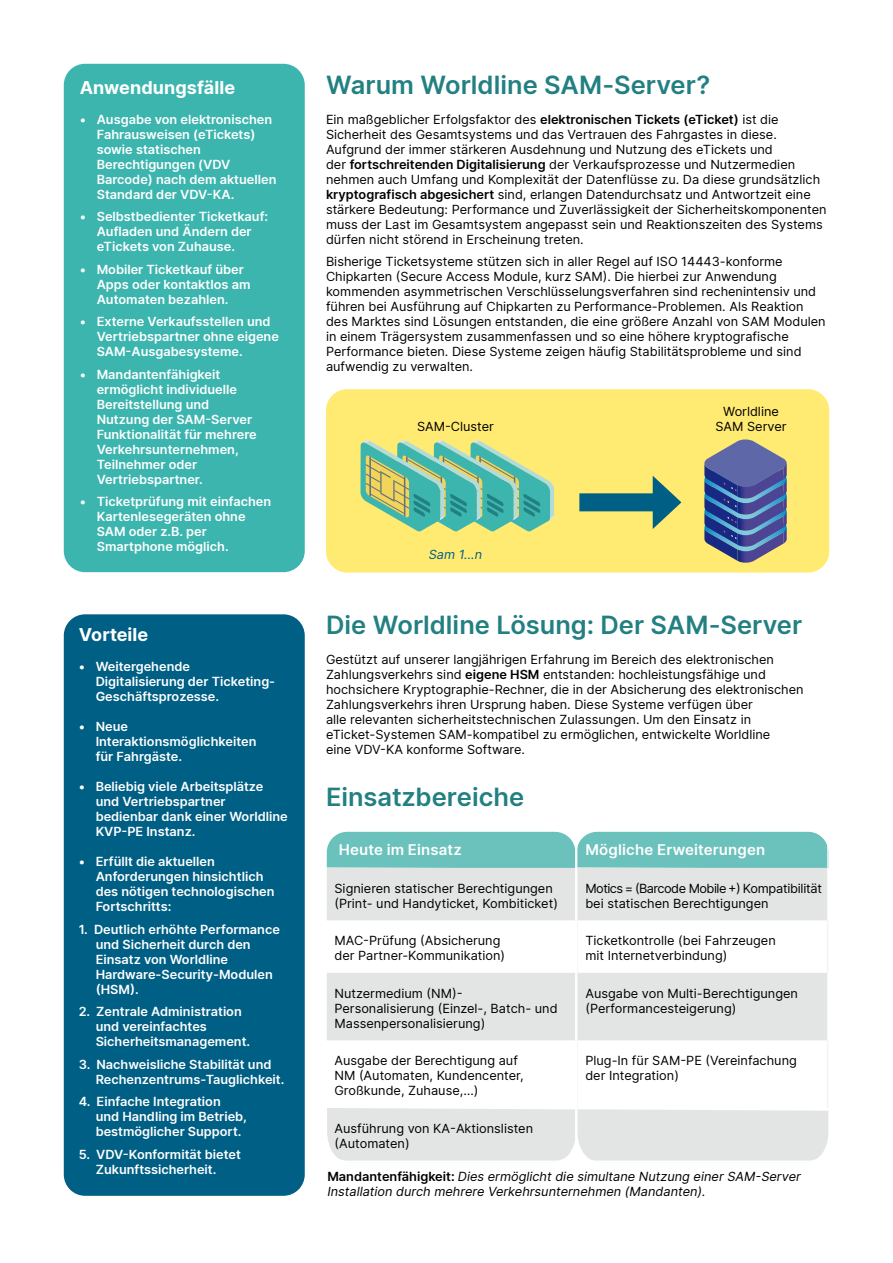
<style>
.page{position:relative;width:893px;height:1263px;background:#fff}
.page>*{position:absolute;margin:0;border:0;box-sizing:border-box;transform-origin:0 0}
.t1{font:600 25.5px "Inter";color:#238082}
.t2{font:700 18px "Inter";letter-spacing:.005em;color:#fff}
.t3{font:600 15px "Inter";letter-spacing:.01em;color:#fff}
.t4{font:12.75px/15px "Inter";color:#000}
.t5{font:600 12.75px/15px "Inter";color:#fff}
.t6{font:italic 12.75px/15px "Inter";color:#000}
.t7{font:12.75px/15px "Inter";letter-spacing:-.02em;color:#000}
.t8{font:italic 12.75px "Inter";color:#005f85}
.s1{font-weight:600}
.s2{font-weight:600;font-style:normal}
</style>
<div class="page">
<div style="left:328px;top:833px;width:499px;height:35px;background:#6bc1bb"></div>
<div style="left:326px;top:389px;width:503px;height:184px;background:#ffea72;border-radius:21px"></div>
<div style="left:64px;top:614px;width:241px;height:582px;background:#005f85;border-radius:21px"></div>
<div style="left:64px;top:64px;width:241px;height:508px;background:#3db5af;border-radius:21px"></div>
<svg style="left:328px;top:868px;width:499px;height:172px;fill:#e3e4e4"></svg>
<hr style="left:576px;top:830px;width:1px;height:38px;background:#fff">
<div style="left:579px;top:493px;width:85px;height:18px;background:#005f85"></div>
<svg style="left:653px;top:476px;width:28px;height:53px"></svg>
<div style="left:328px;top:1108px;width:499px;height:51px;background:#e3e4e4"></div>
<div style="left:575px;top:830px;width:255px;height:332px;border:2px solid #fff;border-radius:21px"></div>
<div style="left:325px;top:830px;width:252px;height:332px;border:2px solid #fff;border-radius:21px"></div>
<svg style="left:704px;top:439px;width:83px;height:124px"></svg>
<svg style="left:360px;top:440px;width:194px;height:92px"></svg>
<h2 class="t2" style="left:80px;top:74px;width:157px">Anwendungsfälle</h2>
<p class="t5" style="left:97px;top:111px;width:181px;text-indent:-17px">• Ausgabe von elektronischen<br>Fahrausweisen (eTickets) sowie statischen<br>Berechtigungen (VDV<br>Barcode) nach dem aktuellen<br>Standard der VDV-KA.</p>
<p class="t5" style="left:97px;top:209px;width:173px;text-indent:-17px">• Selbstbedienter Ticketkauf:<br>Aufladen und Ändern der eTickets von Zuhause.</p>
<p class="t5" style="left:97px;top:261px;width:155px;text-indent:-17px">• Mobiler Ticketkauf über<br>Apps oder kontaktlos am<br>Automaten bezahlen.</p>
<p class="t5" style="left:97px;top:314px;width:184px;text-indent:-17px">• Externe Verkaufsstellen und<br>Vertriebspartner ohne eigene<br>SAM-Ausgabesysteme.</p>
<p class="t5" style="left:97px;top:366px;width:161px;text-indent:-17px">• Mandantenfähigkeit ermöglicht individuelle<br>Bereitstellung und<br>Nutzung der SAM-Server<br>Funktionalität für mehrere<br>Verkehrsunternehmen,<br>Teilnehmer oder<br>Vertriebspartner.</p>
<p class="t5" style="left:97px;top:494px;width:176px;text-indent:-17px">• Ticketprüfung mit einfachen<br>Kartenlesegeräten ohne<br>SAM oder z.B. per<br>Smartphone möglich.</p>
<h2 class="t2" style="left:79px;top:622px;width:71px">Vorteile</h2>
<p class="t5" style="left:96px;top:659px;width:181px;text-indent:-17px">• Weitergehende<br>Digitalisierung der Ticketing-<br>Geschäftsprozesse.</p>
<p class="t5" style="left:96px;top:719px;width:162px;text-indent:-17px">• Neue<br>Interaktionsmöglichkeiten für Fahrgäste.</p>
<p class="t5" style="left:96px;top:779px;width:194px;text-indent:-17px">• Beliebig viele Arbeitsplätze und Vertriebspartner bedienbar dank einer Worldline<br>KVP-PE Instanz.</p>
<p class="t5" style="left:96px;top:854px;width:180px;text-indent:-17px">• Erfüllt die aktuellen<br>Anforderungen hinsichtlich des nötigen technologischen<br>Fortschritts:</p>
<p class="t5" style="left:96px;top:921px;width:186px;text-indent:-17px">1. Deutlich erhöhte Performance und Sicherheit durch den<br>Einsatz von Worldline<br>Hardware-Security-Modulen (HSM).</p>
<p class="t5" style="left:96px;top:1004px;width:156px;text-indent:-17px">2. Zentrale Administration und vereinfachtes<br>Sicherheitsmanagement.</p>
<p class="t5" style="left:96px;top:1056px;width:190px;text-indent:-17px">3. Nachweisliche Stabilität und<br>Rechenzentrums-Tauglichkeit.</p>
<p class="t5" style="left:96px;top:1094px;width:153px;text-indent:-17px">4. Einfache Integration und Handling im Betrieb, bestmöglicher Support.</p>
<p class="t5" style="left:79px;top:1146px;width:164px;text-align:center">5. VDV-Konformität bietet<br>Zukunftssicherheit.</p>
<h1 class="t1" style="left:326px;top:66px;width:386px">Warum Worldline SAM-Server?</h1>
<p class="t4" style="left:326px;top:111px;width:502px">Ein maßgeblicher Erfolgsfaktor des <span class="s1">elektronischen Tickets (eTicket)</span> ist die Sicherheit des Gesamtsystems und das Vertrauen des Fahrgastes in diese.<br>Aufgrund der immer stärkeren Ausdehnung und Nutzung des eTickets und<br>der <span class="s1">fortschreitenden Digitalisierung</span> der Verkaufsprozesse und Nutzermedien nehmen auch Umfang und Komplexität der Datenflüsse zu. Da diese grundsätzlich <span class="s1">kryptografisch abgesichert</span> sind, erlangen Datendurchsatz und Antwortzeit eine stärkere Bedeutung: Performance und Zuverlässigkeit der Sicherheitskomponenten muss der Last im Gesamtsystem angepasst sein und Reaktionszeiten des Systems dürfen nicht störend in Erscheinung treten.</p>
<p class="t4" style="left:326px;top:254px;width:501px">Bisherige Ticketsysteme stützen sich in aller Regel auf ISO 14443-konforme Chipkarten (Secure Access Module, kurz SAM). Die hierbei zur Anwendung kommenden asymmetrischen Verschlüsselungsverfahren sind rechenintensiv und führen bei Ausführung auf Chipkarten zu Performance-Problemen. Als Reaktion des Marktes sind Lösungen entstanden, die eine größere Anzahl von SAM Modulen in einem Trägersystem zusammenfassen und so eine höhere kryptografische Performance bieten. Diese Systeme zeigen häufig Stabilitätsprobleme und sind aufwendig zu verwalten.</p>
<p class="t4" style="left:417px;top:419px;width:79px">SAM-Cluster</p>
<p class="t8" style="left:429px;top:545px;width:55px">Sam 1...n</p>
<p class="t4" style="left:715px;top:404px;width:73px;text-align:center">Worldline<br>SAM Server</p>
<h1 class="t1" style="left:326px;top:606px;width:478px">Die Worldline Lösung: Der SAM-Server</h1>
<p class="t4" style="left:326px;top:651px;width:479px">Gestützt auf unserer langjährigen Erfahrung im Bereich des elektronischen Zahlungsverkehrs sind <span class="s1">eigene HSM</span> entstanden: hochleistungsfähige und hochsichere Kryptographie-Rechner, die in der Absicherung des elektronischen Zahlungsverkehrs ihren Ursprung haben. Diese Systeme verfügen über<br>alle relevanten sicherheitstechnischen Zulassungen. Um den Einsatz in eTicket-Systemen SAM-kompatibel zu ermöglichen, entwickelte Worldline<br>eine VDV-KA konforme Software.</p>
<h1 class="t1" style="left:326px;top:778px;width:200px">Einsatzbereiche</h1>
<p class="t3" style="left:339px;top:839px;width:125px">Heute im Einsatz</p>
<p class="t3" style="left:585px;top:839px;width:182px">Mögliche Erweiterungen</p>
<p class="t4" style="left:334px;top:880px;width:225px">Signieren statischer Berechtigungen (Print- und Handyticket, Kombiticket)</p>
<p class="t7" style="left:585px;top:880px;width:238px">Motics = (Barcode Mobile +) Kompatibilität bei statischen Berechtigungen</p>
<p class="t4" style="left:334px;top:933px;width:172px">MAC-Prüfung (Absicherung der Partner-Kommunikation)</p>
<p class="t4" style="left:585px;top:933px;width:192px">Ticketkontrolle (bei Fahrzeugen mit Internetverbindung)</p>
<p class="t4" style="left:334px;top:985px;width:225px">Nutzermedium (NM)-<br>Personalisierung (Einzel-, Batch- und<br>Massenpersonalisierung)</p>
<p class="t4" style="left:585px;top:985px;width:214px">Ausgabe von Multi-Berechtigungen (Performancesteigerung)</p>
<p class="t4" style="left:334px;top:1053px;width:191px">Ausgabe der Berechtigung auf<br>NM (Automaten, Kundencenter,<br>Großkunde, Zuhause,…)</p>
<p class="t4" style="left:585px;top:1053px;width:213px">Plug-In für SAM-PE (Vereinfachung der Integration)</p>
<p class="t4" style="left:334px;top:1120px;width:200px">Ausführung von KA-Aktionslisten (Automaten)</p>
<p class="t6" style="left:327px;top:1169px;width:475px"><span class="s2">Mandantenfähigkeit:</span> Dies ermöglicht die simultane Nutzung einer SAM-Server<br>Installation durch mehrere Verkehrsunternehmen (Mandanten).</p>
</div>
